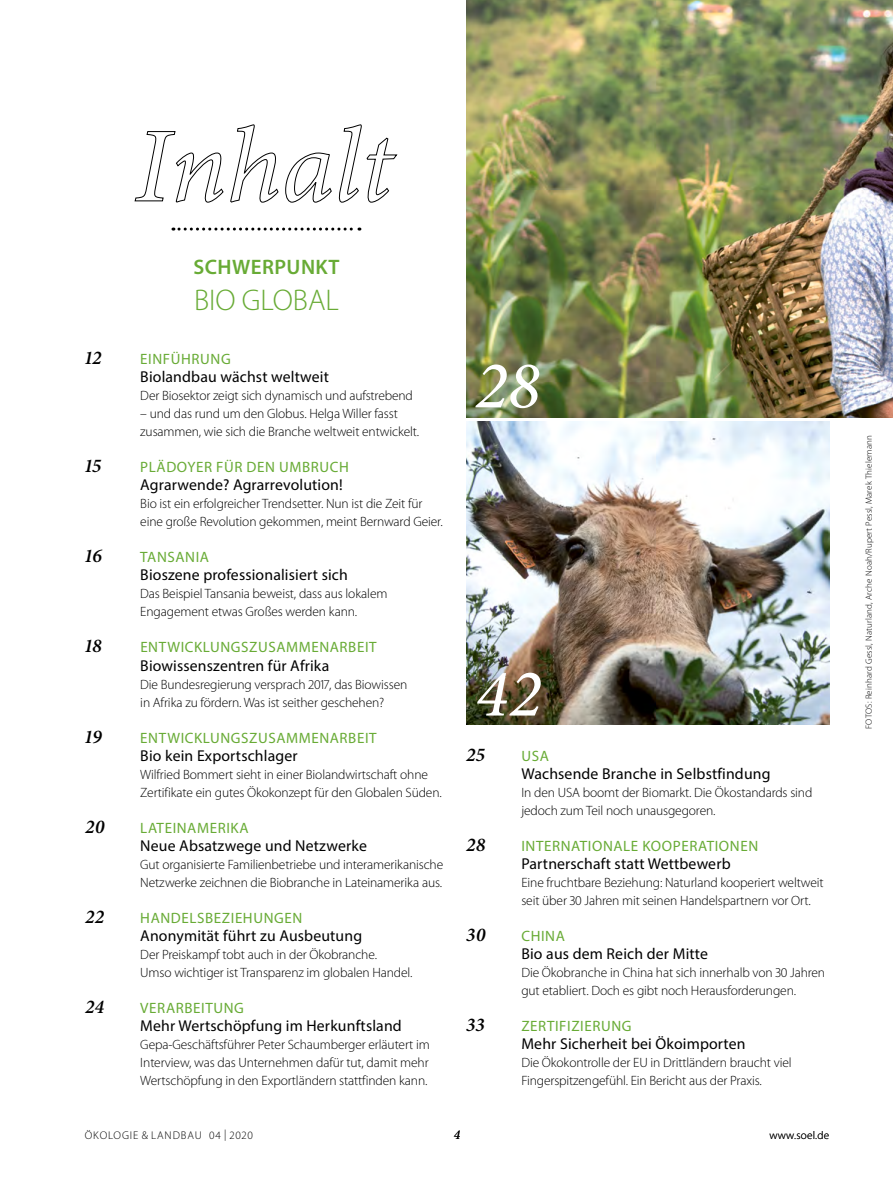
<style>
.page{position:relative;width:893px;height:1191px;background:#fff}
.page>*{position:absolute;margin:0;border:0;box-sizing:border-box;transform-origin:0 0}
.t1{font:italic 500 67.5px "Minion Pro";color:#fff}
.t2{font:300 30px "Myriad Pro";color:#68ab35}
.t3{font:600 21px "Myriad Pro";letter-spacing:.02em;color:#68ab35}
.t4{font:italic 600 19.5px "Minion Pro";letter-spacing:.01em;color:#000}
.t5{font:15.75px "Myriad Pro";letter-spacing:.01em;color:#000}
.t6{font:15px "Myriad Pro";letter-spacing:.04em;color:#68ab35}
.t7{font:300 13.5px/18px "Myriad Pro";letter-spacing:-.01em;color:#000}
.t8{font:italic 13.5px "Minion Pro";color:#000}
.t9{font:300 11.25px "Myriad Pro";letter-spacing:.08em;color:#000}
.t10{font:300 11.25px "Myriad Pro";letter-spacing:.02em;color:#000}
.t11{font:300 9px "Myriad Pro";letter-spacing:.015em;color:#000}
</style>
<div class="page">
<svg style="left:134px;top:124px;width:264px;height:79px"></svg>
<svg style="left:173px;top:227px;width:187px;height:3px"></svg>
<img style="left:466px;top:421px;width:363px;height:303px">
<img style="left:466px;top:0;width:427px;height:417px">
<h3 class="t3" style="left:194px;top:254px;width:148px">SCHWERPUNKT</h3>
<h2 class="t2" style="left:194px;top:284px;width:146px">BIO GLOBAL</h2>
<h3 class="t4" style="left:85px;top:344px;width:18px">12</h3>
<p class="t6" style="left:140px;top:350px;width:92px">EINFÜHRUNG</p>
<p class="t5" style="left:140px;top:367px;width:190px">Biolandbau wächst weltweit</p>
<p class="t7" style="left:140px;top:387px;width:274px">Der Biosektor zeigt sich dynamisch und aufstrebend</p>
<p class="t7" style="left:140px;top:405px;width:280px">– und das rund um den Globus. Helga Willer fasst zusammen, wie sich die Branche weltweit entwickelt.</p>
<h3 class="t4" style="left:85px;top:452px;width:18px">15</h3>
<p class="t6" style="left:140px;top:458px;width:210px">PLÄDOYER FÜR DEN UMBRUCH</p>
<p class="t5" style="left:140px;top:475px;width:204px">Agrarwende? Agrarrevolution!</p>
<p class="t7" style="left:140px;top:495px;width:304px">Bio ist ein erfolgreicher Trendsetter. Nun ist die Zeit für eine große Revolution gekommen, meint Bernward Geier.</p>
<h3 class="t4" style="left:85px;top:542px;width:19px">16</h3>
<p class="t6" style="left:140px;top:548px;width:70px">TANSANIA</p>
<p class="t5" style="left:140px;top:565px;width:209px">Bioszene professionalisiert sich</p>
<p class="t7" style="left:140px;top:585px;width:249px">Das Beispiel Tansania beweist, dass aus lokalem<br>Engagement etwas Großes werden kann.</p>
<h3 class="t4" style="left:85px;top:632px;width:18px">18</h3>
<p class="t6" style="left:140px;top:638px;width:238px">ENTWICKLUNGSZUSAMMENARBEIT</p>
<p class="t5" style="left:140px;top:655px;width:191px">Biowissenszentren für Afrika</p>
<p class="t7" style="left:140px;top:675px;width:269px">Die Bundesregierung versprach 2017, das Biowissen in Afrika zu fördern. Was ist seither geschehen?</p>
<h3 class="t4" style="left:85px;top:722px;width:18px">19</h3>
<p class="t6" style="left:140px;top:728px;width:238px">ENTWICKLUNGSZUSAMMENARBEIT</p>
<p class="t5" style="left:140px;top:745px;width:159px">Bio kein Exportschlager</p>
<p class="t7" style="left:140px;top:765px;width:303px">Wilfried Bommert sieht in einer Biolandwirtschaft ohne<br>Zertifikate ein gutes Ökokonzept für den Globalen Süden.</p>
<h3 class="t4" style="left:85px;top:812px;width:21px">20</h3>
<p class="t6" style="left:140px;top:818px;width:110px">LATEINAMERIKA</p>
<p class="t5" style="left:140px;top:835px;width:228px">Neue Absatzwege und Netzwerke</p>
<p class="t7" style="left:140px;top:855px;width:304px">Gut organisierte Familienbetriebe und interamerikanische<br>Netzwerke zeichnen die Biobranche in Lateinamerika aus.</p>
<h3 class="t4" style="left:85px;top:902px;width:21px">22</h3>
<p class="t6" style="left:140px;top:908px;width:163px">HANDELSBEZIEHUNGEN</p>
<p class="t5" style="left:140px;top:925px;width:223px">Anonymität führt zu Ausbeutung</p>
<p class="t7" style="left:140px;top:945px;width:274px">Der Preiskampf tobt auch in der Ökobranche.<br>Umso wichtiger ist Transparenz im globalen Handel.</p>
<h3 class="t4" style="left:85px;top:992px;width:21px">24</h3>
<p class="t6" style="left:140px;top:998px;width:105px">VERARBEITUNG</p>
<p class="t5" style="left:140px;top:1015px;width:263px">Mehr Wertschöpfung im Herkunftsland</p>
<p class="t7" style="left:140px;top:1035px;width:291px;text-align:justify">Gepa-Geschäftsführer Peter Schaumberger erläutert im Interview, was das Unternehmen dafür tut, damit mehr Wertschöpfung in den Exportländern stattfinden kann.</p>
<h1 class="t1" style="left:475px;top:339px;width:67px">28</h1>
<h1 class="t1" style="left:475px;top:647px;width:67px">42</h1>
<h3 class="t4" style="left:466px;top:740px;width:20px">25</h3>
<p class="t6" style="left:521px;top:746px;width:29px">USA</p>
<p class="t5" style="left:521px;top:763px;width:251px">Wachsende Branche in Selbstfindung</p>
<p class="t7" style="left:521px;top:783px;width:292px">In den USA boomt der Biomarkt. Die Ökostandards sind jedoch zum Teil noch unausgegoren.</p>
<h3 class="t4" style="left:466px;top:830px;width:21px">28</h3>
<p class="t6" style="left:521px;top:836px;width:238px">INTERNATIONALE KOOPERATIONEN</p>
<p class="t5" style="left:521px;top:853px;width:211px">Partnerschaft statt Wettbewerb</p>
<p class="t7" style="left:521px;top:873px;width:304px">Eine fruchtbare Beziehung: Naturland kooperiert weltweit seit über 30 Jahren mit seinen Handelspartnern vor Ort.</p>
<h3 class="t4" style="left:466px;top:920px;width:21px">30</h3>
<p class="t6" style="left:521px;top:926px;width:45px">CHINA</p>
<p class="t5" style="left:521px;top:943px;width:188px">Bio aus dem Reich der Mitte</p>
<p class="t7" style="left:521px;top:963px;width:305px">Die Ökobranche in China hat sich innerhalb von 30 Jahren gut etabliert. Doch es gibt noch Herausforderungen.</p>
<h3 class="t4" style="left:466px;top:1010px;width:20px">33</h3>
<p class="t6" style="left:521px;top:1016px;width:112px">ZERTIFIZIERUNG</p>
<p class="t5" style="left:521px;top:1033px;width:226px">Mehr Sicherheit bei Ökoimporten</p>
<p class="t7" style="left:521px;top:1053px;width:272px">Die Ökokontrolle der EU in Drittländern braucht viel<br>Fingerspitzengefühl. Ein Bericht aus der Praxis.</p>
<p class="t9" style="left:85px;top:1128px;width:170px">ÖKOLOGIE &amp; LANDBAU 04 | 2020</p>
<p class="t8" style="left:454px;top:1125px;width:8px">4</p>
<p class="t10" style="left:769px;top:1128px;width:61px">www.soel.de</p>
<p class="t11" style="left:864px;top:729px;width:295px;rotate:-90deg">FOTOS: Reinhard Gessl, Naturland, Arche Noah/Rupert Pessl, Marek Thielemann</p>
</div>
